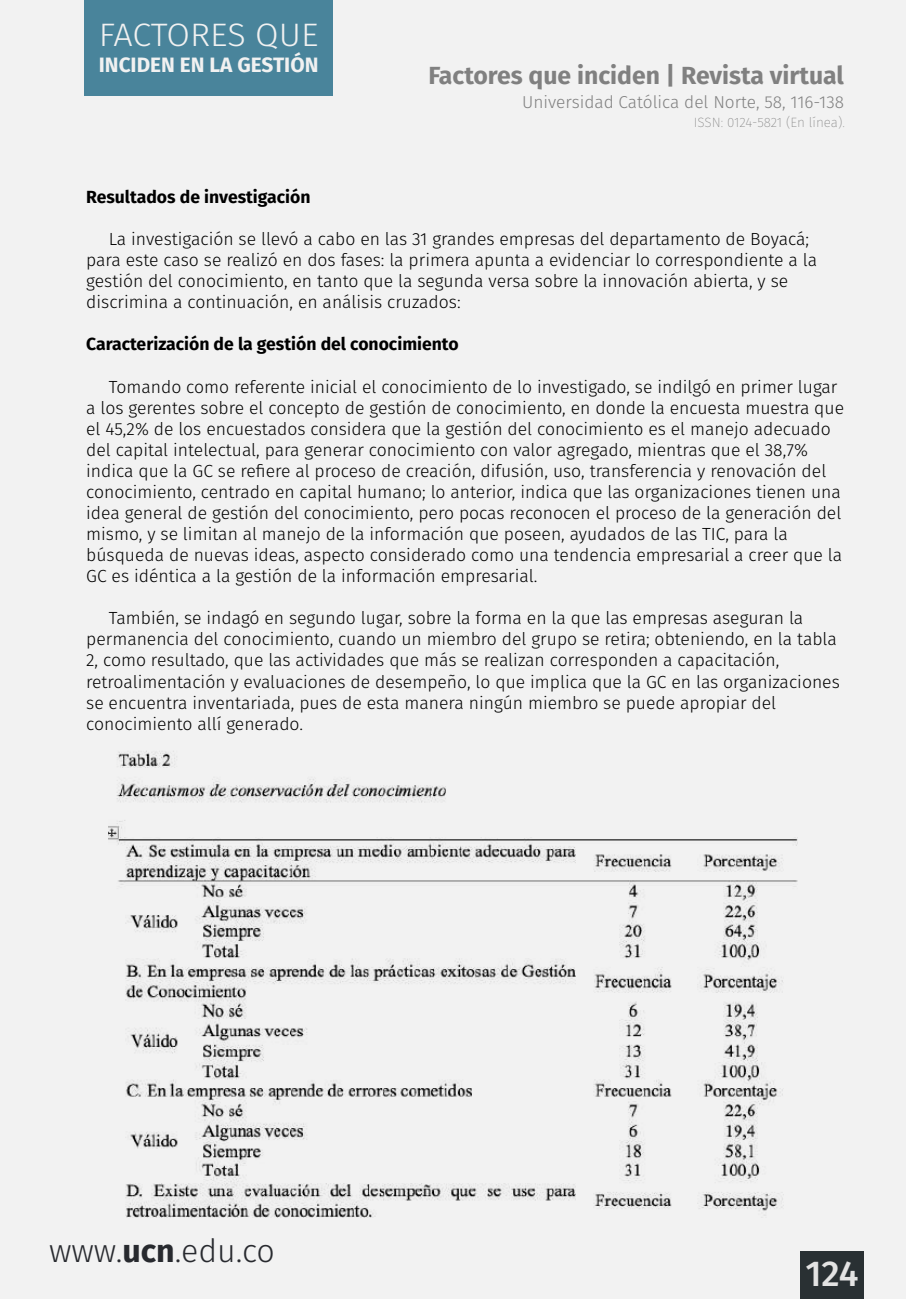
<style>
.page{position:relative;width:907px;height:1299px;background:#fff}
.page>*{position:absolute;margin:0;border:0;box-sizing:border-box;transform-origin:0 0}
.t1{font:500 36px "Fira Sans";color:#e3e3e3}
.t2{font:300 32.4px "Fira Sans";letter-spacing:-.01em;color:#f1f1f1;scale:1.05 1}
.t3{font:300 32.18px "Fira Sans";color:#282a2f}
.t4{font:700 24.75px "Fira Sans";color:#808080}
.t5{font:700 20.7px "Fira Sans";color:#f1f1f1}
.t6{font:300 17.55px/21.2px "Fira Sans";color:#000}
.t7{font:700 17.55px "Fira Sans";color:#000}
.t8{font:300 17.32px "Fira Sans";color:#808080}
.t9{font:200 13.5px "Fira Sans";letter-spacing:-.005em;color:#808080}
.s1{font-weight:700}
</style>
<div class="page">
<div style="left:0;top:0;width:905px;height:1298px;background:#f2f2f2"></div>
<div style="left:800px;top:1251px;width:63px;height:47px;background:#293033"></div>
<div style="left:84px;top:0;width:249px;height:96px;background:#49849b"></div>
<img style="left:108px;top:751px;width:689px;height:467px">
<h2 class="t2" style="left:99px;top:12px;width:211px">FACTORES QUE</h2>
<p class="t5" style="left:99px;top:48px;width:221px">INCIDEN EN LA GESTIÓN</p>
<h3 class="t4" style="left:428px;top:54px;width:417px">Factores que inciden | Revista virtual</h3>
<p class="t8" style="left:522px;top:90px;width:323px">Universidad Católica del Norte, 58, 116-138</p>
<p class="t9" style="left:693px;top:113px;width:153px">ISSN: 0124-5821 (En línea).</p>
<p class="t7" style="left:86px;top:182px;width:226px">Resultados de investigación</p>
<p class="t6" style="left:86px;top:228px;width:732px;text-indent:22px">La investigación se llevó a cabo en las 31 grandes empresas del departamento de Boyacá; para este caso se realizó en dos fases: la primera apunta a evidenciar lo correspondiente a la gestión del conocimiento, en tanto que la segunda versa sobre la innovación abierta, y se discrimina a continuación, en análisis cruzados:</p>
<p class="t7" style="left:86px;top:329px;width:374px">Caracterización de la gestión del conocimiento</p>
<p class="t6" style="left:86px;top:376px;width:759px;text-indent:22px">Tomando como referente inicial el conocimiento de lo investigado, se indilgó en primer lugar a los gerentes sobre el concepto de gestión de conocimiento, en donde la encuesta muestra que el 45,2% de los encuestados considera que la gestión del conocimiento es el manejo adecuado del capital intelectual, para generar conocimiento con valor agregado, mientras que el 38,7% indica que la GC se refiere al proceso de creación, difusión, uso, transferencia y renovación del conocimiento, centrado en capital humano; lo anterior, indica que las organizaciones tienen una idea general de gestión del conocimiento, pero pocas reconocen el proceso de la generación del mismo, y se limitan al manejo de la información que poseen, ayudados de las TIC, para la búsqueda de nuevas ideas, aspecto considerado como una tendencia empresarial a creer que la GC es idéntica a la gestión de la información empresarial.</p>
<p class="t6" style="left:86px;top:607px;width:755px;text-indent:22px">También, se indagó en segundo lugar, sobre la forma en la que las empresas aseguran la permanencia del conocimiento, cuando un miembro del grupo se retira; obteniendo, en la tabla 2, como resultado, que las actividades que más se realizan corresponden a capacitación, retroalimentación y evaluaciones de desempeño, lo que implica que la GC en las organizaciones se encuentra inventariada, pues de esta manera ningún miembro se puede apropiar del conocimiento allí generado.</p>
<h3 class="t3" style="left:49px;top:1228px;width:227px">www.<span class="s1">ucn</span>.edu.co</h3>
<h1 class="t1" style="left:805px;top:1244px;width:55px">124</h1>
</div>
